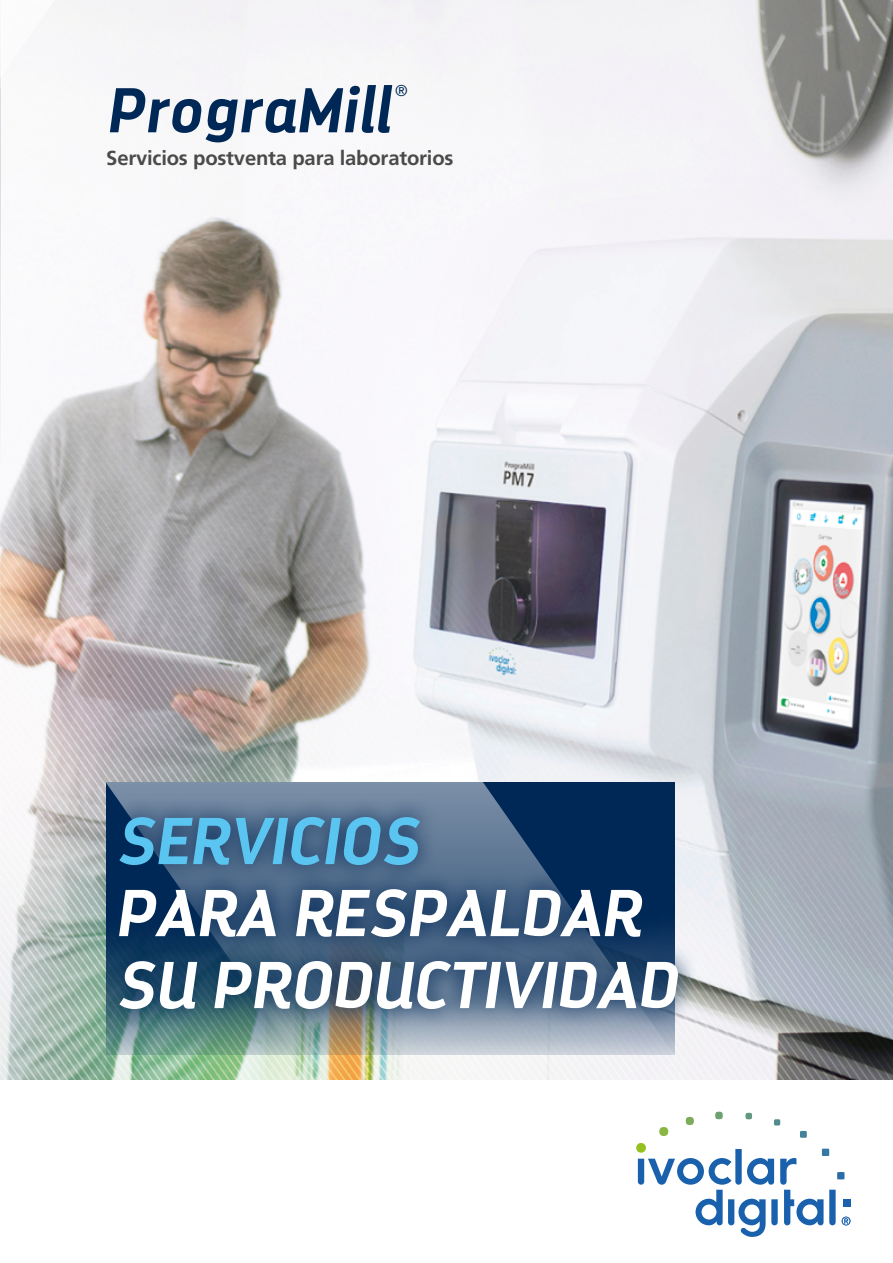
<style>
.page{position:relative;width:893px;height:1263px;background:#fff}
.page>*{position:absolute;margin:0;border:0;box-sizing:border-box;transform-origin:0 0}
.t1{font:italic 700 66px/72px "Darwin Alt";letter-spacing:.01em;color:#fff}
.t2{font:italic 700 66px "Darwin Alt";letter-spacing:.01em;color:#5bc5f2}
.t3{font:italic 700 63px "Darwin Alt";letter-spacing:.01em;color:#002856}
.t4{font:700 20.25px "Frutiger";letter-spacing:-.01em;color:#4a4a49}
.t5{font:300 15.75px "Frutiger";color:#002856}
</style>
<div class="page">
<img style="left:0;top:0;width:893px;height:1080px">
<div style="left:822px;top:1148px;width:7px;height:8px;background:#3478a3"></div>
<div style="left:843px;top:1199px;width:7px;height:8px;background:#1961ac"></div>
<div style="left:837px;top:1172px;width:8px;height:7px;background:#2a6ca8"></div>
<svg style="left:829px;top:1190px;width:7px;height:35px"></svg>
<svg style="left:842px;top:1217px;width:8px;height:8px"></svg>
<svg style="left:636px;top:1112px;width:187px;height:125px"></svg>
<svg style="left:0;top:0;width:64px;height:345px"></svg>
<svg style="left:106px;top:782px;width:568px;height:272px;background:#8197a1"></svg>
<svg style="left:101px;top:797px;width:597px;height:231px;background:#3b5a7a"></svg>
<h2 class="t3" style="left:106px;top:72px;width:284px">PrograMill</h2>
<p class="t5" style="left:395px;top:82px;width:14px">®</p>
<p class="t4" style="left:106px;top:146px;width:349px">Servicios postventa para laboratorios</p>
<h1 class="t2" style="left:115px;top:801px;width:305px">SERVICIOS</h1>
<h1 class="t1" style="left:115px;top:877px;width:563px">PARA RESPALDAR<br>SU PRODUCTIVIDAD</h1>
</div>
